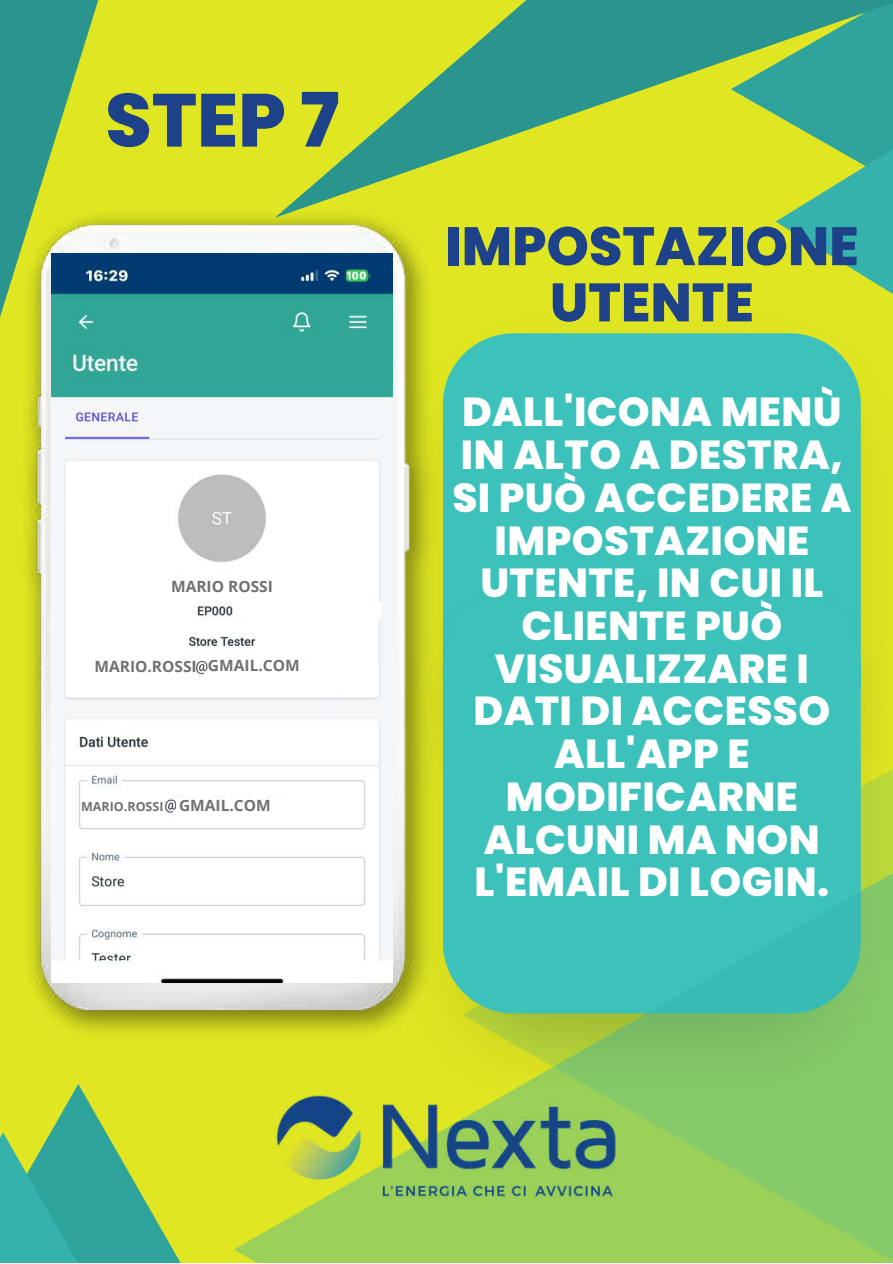
<style>
.page{position:relative;width:893px;height:1264px;background:#fff}
.page>*{position:absolute;margin:0;border:0;box-sizing:border-box;transform-origin:0 0}
.t1{font:800 75px "Poppins";color:#1d4289}
.t2{font:800 54px/56.2px "Poppins";color:#1d4289;text-align:center}
.t3{font:800 40.5px/42.8px "Poppins";letter-spacing:.01em;color:#fff;text-align:center}
.t4{font:700 15.45px "Open Sans";color:#717171}
.t5{font:700 12.45px "Open Sans";color:#717171}
.s1{font-size:15.45px}
</style>
<div class="page">
<div style="left:0;top:0;width:892px;height:1262px;background:#e0e722"></div>
<div style="left:443px;top:333px;width:417px;height:241px;background:#3cc2bb"></div>
<svg style="left:775px;top:218px;width:117px;height:148px"></svg>
<svg style="left:51px;top:1084px;width:109px;height:178px"></svg>
<svg style="left:0;top:1132px;width:137px;height:130px;background:#42af94"></svg>
<svg style="left:443px;top:333px;width:249px;height:69px;background:#47c4b0"></svg>
<img style="left:28px;top:217px;width:406px;height:815px">
<img style="left:400px;top:574px;width:492px;height:285px">
<div style="left:443px;top:596px;width:417px;height:263px;background:#3cc2bb"></div>
<svg style="left:732px;top:859px;width:160px;height:403px;background:#70c67e"></svg>
<svg style="left:0;top:0;width:220px;height:475px"></svg>
<svg style="left:275px;top:0;width:617px;height:218px"></svg>
<img style="left:160px;top:859px;width:572px;height:403px">
<img style="left:52px;top:253px;width:340px;height:729px">
<div style="left:149px;top:570px;width:148px;height:15px;background:#fff"></div>
<div style="left:233px;top:603px;width:148px;height:15px;background:#fff"></div>
<div style="left:209px;top:660px;width:147px;height:16px;background:#fff"></div>
<div style="left:85px;top:658px;width:109px;height:18px;background:#fff"></div>
<div style="left:177px;top:798px;width:147px;height:16px;background:#fff"></div>
<div style="left:89px;top:798px;width:74px;height:16px;background:#fff"></div>
<h1 class="t1" style="left:105px;top:68px;width:235px">STEP 7</h1>
<p class="t4" style="left:171px;top:575px;width:103px">MARIO ROSSI</p>
<p class="t4" style="left:94px;top:655px;width:207px">MARIO.ROSSI GMAIL.COM</p>
<p class="t5" style="left:81px;top:798px;width:191px">MARIO.ROSSI <span class="s1">GMAIL.COM</span></p>
<h2 class="t2" style="left:445px;top:218px;width:415px">IMPOSTAZIONE<br>UTENTE</h2>
<p class="t3" style="left:452px;top:391px;width:400px">DALL'ICONA MENÙ<br>IN ALTO A DESTRA,<br>SI PUÒ ACCEDERE A<br>IMPOSTAZIONE<br>UTENTE, IN CUI IL<br>CLIENTE PUÒ<br>VISUALIZZARE I<br>DATI DI ACCESSO<br>ALL'APP E<br>MODIFICARNE<br>ALCUNI MA NON<br>L'EMAIL DI LOGIN.</p>
</div>
